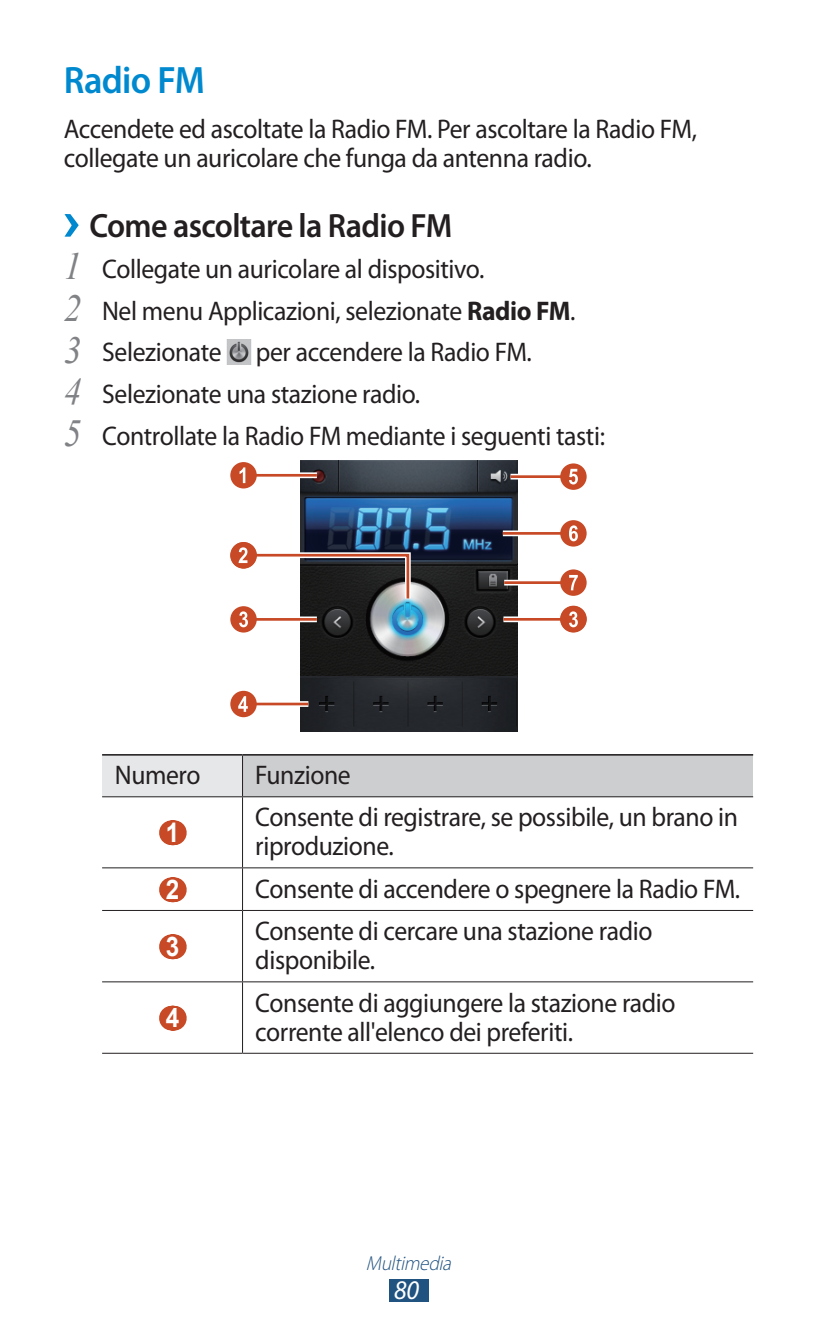
<style>
.page{position:relative;width:817px;height:1340px;background:#fff}
.page>*{position:absolute;margin:0;border:0;box-sizing:border-box;transform-origin:0 0}
.t1{font:600 38.25px "Myriad Pro";letter-spacing:-.02em;color:#0089cf;scale:.95 1}
.t2{font:600 33.75px "Myriad Pro";letter-spacing:-.02em;color:#231f20;scale:.95 1}
.t3{font:27px/28.8px "Myriad Pro";letter-spacing:-.015em;color:#231f20;scale:.95 1}
.t4{font:700 27px "Arial";color:#fff;scale:.9 1}
.t5{font:italic 27px "Myriad Pro";color:#fff;scale:.95 1}
.t6{font:italic 300 20.25px "Myriad Pro";color:#215381;scale:.95 1}
.s1{font-family:"Arial";font-weight:400;font-size:46.57px;color:#0089cf}
.s2{font-family:"Times New Roman";font-style:italic;font-size:38.25px;color:#808285}
.s3{font-weight:700}
</style>
<div class="page">
<div style="left:388px;top:1279px;width:40px;height:22px;background:#215381"></div>
<svg style="left:64px;top:214px;width:15px;height:23px"></svg>
<img style="left:226px;top:340px;width:25px;height:24px">
<img style="left:300px;top:460px;width:216px;height:271px">
<svg style="left:257px;top:616px;width:60px;height:6px"></svg>
<hr style="left:249px;top:618px;width:68px;height:2px;background:#c74925">
<svg style="left:257px;top:472px;width:60px;height:6px"></svg>
<hr style="left:249px;top:474px;width:68px;height:2px;background:#c74925">
<div style="left:504px;top:580px;width:59px;height:5px;background:#fff"></div>
<hr style="left:504px;top:581px;width:59px;height:3px;background:#c74925">
<div style="left:251px;top:701px;width:57px;height:6px;background:#eabdb0"></div>
<hr style="left:251px;top:702px;width:57px;height:3px;background:#c74925">
<svg style="left:503px;top:616px;width:57px;height:6px"></svg>
<hr style="left:503px;top:618px;width:69px;height:2px;background:#c74925">
<div style="left:510px;top:474px;width:52px;height:5px;background:#fff"></div>
<hr style="left:510px;top:475px;width:54px;height:3px;background:#c74925">
<svg style="left:502px;top:530px;width:58px;height:6px"></svg>
<hr style="left:502px;top:532px;width:63px;height:2px;background:#c74925">
<div style="left:230px;top:462px;width:27px;height:26px;background:#c74925;border-radius:50%"></div>
<svg style="left:239px;top:467px;width:6px;height:16px"></svg>
<div style="left:230px;top:542px;width:27px;height:26px;background:#c74925;border-radius:50%"></div>
<svg style="left:238px;top:547px;width:175px;height:57px"></svg>
<svg style="left:560px;top:605px;width:26px;height:27px"></svg>
<div style="left:230px;top:606px;width:27px;height:26px;background:#c74925;border-radius:50%"></div>
<svg style="left:239px;top:611px;width:9px;height:16px"></svg>
<div style="left:560px;top:606px;width:26px;height:26px;background:#c74925;border-radius:50%"></div>
<svg style="left:569px;top:611px;width:8px;height:16px"></svg>
<div style="left:230px;top:690px;width:27px;height:27px;background:#c74925;border-radius:50%"></div>
<svg style="left:238px;top:696px;width:10px;height:16px"></svg>
<div style="left:560px;top:463px;width:26px;height:27px;background:#c74925;border-radius:50%"></div>
<svg style="left:569px;top:469px;width:8px;height:15px"></svg>
<div style="left:560px;top:520px;width:26px;height:26px;background:#c74925;border-radius:50%"></div>
<svg style="left:569px;top:525px;width:8px;height:16px"></svg>
<div style="left:560px;top:569px;width:26px;height:27px;background:#c74925;border-radius:50%"></div>
<svg style="left:569px;top:575px;width:8px;height:15px"></svg>
<div style="left:102px;top:754px;width:140px;height:42px;background:#e6e7e9"></div>
<div style="left:242px;top:754px;width:511px;height:42px;background:#cdced0"></div>
<hr style="left:102px;top:754px;width:140px;height:1px;background:#231f20">
<hr style="left:242px;top:754px;width:511px;height:1px;background:#231f20">
<hr style="left:242px;top:755px;width:1px;height:41px;background:#231f20">
<hr style="left:242px;top:797px;width:1px;height:70px;background:#231f20">
<hr style="left:242px;top:868px;width:1px;height:42px;background:#231f20">
<hr style="left:242px;top:910px;width:1px;height:71px;background:#231f20">
<hr style="left:242px;top:982px;width:1px;height:70px;background:#231f20">
<hr style="left:242px;top:796px;width:511px;height:1px;background:#231f20">
<hr style="left:242px;top:867px;width:511px;height:1px;background:#231f20">
<hr style="left:242px;top:910px;width:511px;height:1px;background:#231f20">
<hr style="left:242px;top:981px;width:511px;height:1px;background:#231f20">
<hr style="left:242px;top:1052px;width:511px;height:1px;background:#231f20">
<svg style="left:102px;top:796px;width:140px;height:257px"></svg>
<h1 class="t1" style="left:64px;top:55px;width:150px">Radio FM</h1>
<p class="t3" style="left:64px;top:114px;width:667px">Accendete ed ascoltate la Radio FM. Per ascoltare la Radio FM, collegate un auricolare che funga da antenna radio.</p>
<p class="t2" style="left:64px;top:204px;width:410px"><span class="s1">›</span> Come ascoltare la Radio FM</p>
<p class="t3" style="left:64px;top:248px;width:540px;line-height:41.6px"><span class="s2">1</span> Collegate un auricolare al dispositivo.<br><span class="s2">2</span> Nel menu Applicazioni, selezionate <span class="s3">Radio FM</span>.<br><span class="s2">3</span> Selezionate</p>
<p class="t3" style="left:64px;top:331px;width:571px;line-height:41.6px;text-indent:192px">per accendere la Radio FM.<br><span class="s2">4</span> Selezionate una stazione radio.<br><span class="s2">5</span> Controllate la Radio FM mediante i seguenti tasti:</p>
<p class="t3" style="left:115px;top:760px;width:92px">Numero</p>
<p class="t3" style="left:255px;top:760px;width:102px">Funzione</p>
<p class="t4" style="left:166px;top:814px;width:17px">1</p>
<p class="t3" style="left:255px;top:802px;width:509px">Consente di registrare, se possibile, un brano in riproduzione.</p>
<p class="t4" style="left:166px;top:871px;width:17px">2</p>
<p class="t3" style="left:255px;top:873px;width:512px">Consente di accendere o spegnere la Radio FM.</p>
<p class="t4" style="left:166px;top:928px;width:17px">3</p>
<p class="t3" style="left:255px;top:916px;width:419px">Consente di cercare una stazione radio disponibile.</p>
<p class="t4" style="left:166px;top:999px;width:17px">4</p>
<p class="t3" style="left:255px;top:987px;width:444px">Consente di aggiungere la stazione radio corrente all'elenco dei preferiti.</p>
<p class="t6" style="left:366px;top:1250px;width:96px">Multimedia</p>
<p class="t5" style="left:394px;top:1273px;width:28px">80</p>
</div>
